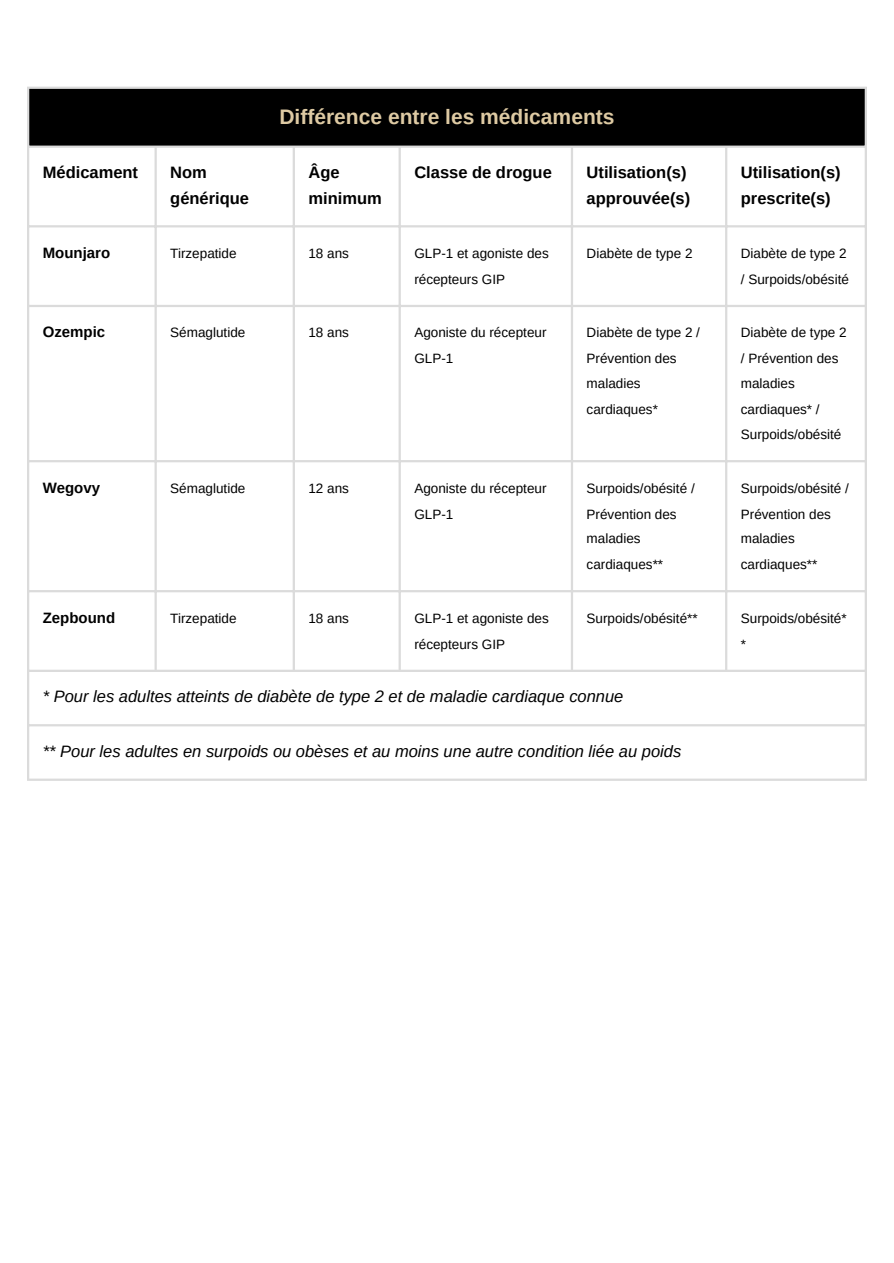
<style>
.page{position:relative;width:894px;height:1263px;background:#fff}
.page>*{position:absolute;margin:0;border:0;box-sizing:border-box;transform-origin:0 0}
.t1{font:700 21px "Arimo";color:#decaa3}
.t2{font:italic 16.5px "Arimo";color:#000}
.t3{font:700 16.5px/25.8px "Arimo";color:#000}
.t4{font:700 15px "Arimo";color:#000}
.t5{font:13.5px/25.5px "Arimo";color:#000}
</style>
<div class="page">
<div style="left:28px;top:87px;width:837px;height:60px;background:#000"></div>
<hr style="left:27px;top:89px;width:2px;height:690px;background:#dbdbdb">
<hr style="left:154px;top:148px;width:3px;height:522px;background:#dbdbdb">
<hr style="left:292px;top:148px;width:3px;height:522px;background:#dbdbdb">
<hr style="left:398px;top:148px;width:3px;height:522px;background:#dbdbdb">
<hr style="left:570px;top:148px;width:3px;height:522px;background:#dbdbdb">
<hr style="left:725px;top:148px;width:2px;height:522px;background:#dbdbdb">
<hr style="left:864px;top:89px;width:2px;height:690px;background:#dbdbdb">
<hr style="left:27px;top:87px;width:839px;height:2px;background:#dbdbdb">
<hr style="left:27px;top:146px;width:839px;height:2px;background:#dbdbdb">
<hr style="left:27px;top:225px;width:839px;height:2px;background:#dbdbdb">
<hr style="left:27px;top:305px;width:839px;height:2px;background:#dbdbdb">
<hr style="left:27px;top:460px;width:839px;height:2px;background:#dbdbdb">
<hr style="left:27px;top:590px;width:839px;height:2px;background:#dbdbdb">
<hr style="left:27px;top:670px;width:839px;height:2px;background:#dbdbdb">
<hr style="left:27px;top:724px;width:839px;height:2px;background:#dbdbdb">
<hr style="left:27px;top:779px;width:839px;height:2px;background:#dbdbdb">
<h1 class="t1" style="left:279px;top:102px;width:336px">Différence entre les médicaments</h1>
<p class="t3" style="left:43px;top:160px;width:97px">Médicament</p>
<p class="t3" style="left:170px;top:160px;width:80px">Nom générique</p>
<p class="t3" style="left:308px;top:160px;width:75px">Âge minimum</p>
<p class="t3" style="left:414px;top:160px;width:139px">Classe de drogue</p>
<p class="t3" style="left:586px;top:160px;width:105px">Utilisation(s) approuvée(s)</p>
<p class="t3" style="left:740px;top:160px;width:101px">Utilisation(s) prescrite(s)</p>
<p class="t4" style="left:43px;top:242px;width:69px">Mounjaro</p>
<p class="t5" style="left:170px;top:241px;width:68px">Tirzepatide</p>
<p class="t5" style="left:308px;top:241px;width:42px">18 ans</p>
<p class="t5" style="left:414px;top:240px;width:136px">GLP-1 et agoniste des récepteurs GIP</p>
<p class="t5" style="left:586px;top:241px;width:107px">Diabète de type 2</p>
<p class="t5" style="left:740px;top:240px;width:110px">Diabète de type 2 / Surpoids/obésité</p>
<p class="t4" style="left:43px;top:322px;width:64px">Ozempic</p>
<p class="t5" style="left:170px;top:320px;width:77px">Sémaglutide</p>
<p class="t5" style="left:308px;top:320px;width:42px">18 ans</p>
<p class="t5" style="left:414px;top:320px;width:134px">Agoniste du récepteur<br>GLP-1</p>
<p class="t5" style="left:586px;top:320px;width:115px">Diabète de type 2 /<br>Prévention des maladies cardiaques*</p>
<p class="t5" style="left:740px;top:320px;width:107px">Diabète de type 2 / Prévention des maladies cardiaques* /<br>Surpoids/obésité</p>
<p class="t4" style="left:43px;top:477px;width:59px">Wegovy</p>
<p class="t5" style="left:170px;top:475px;width:77px">Sémaglutide</p>
<p class="t5" style="left:308px;top:475px;width:42px">12 ans</p>
<p class="t5" style="left:414px;top:475px;width:134px">Agoniste du récepteur<br>GLP-1</p>
<p class="t5" style="left:586px;top:475px;width:110px">Surpoids/obésité /<br>Prévention des maladies cardiaques**</p>
<p class="t5" style="left:740px;top:475px;width:110px">Surpoids/obésité /<br>Prévention des maladies cardiaques**</p>
<p class="t4" style="left:43px;top:607px;width:74px">Zepbound</p>
<p class="t5" style="left:170px;top:605px;width:68px">Tirzepatide</p>
<p class="t5" style="left:308px;top:605px;width:42px">18 ans</p>
<p class="t5" style="left:414px;top:605px;width:136px">GLP-1 et agoniste des récepteurs GIP</p>
<p class="t5" style="left:586px;top:605px;width:113px">Surpoids/obésité**</p>
<p class="t5" style="left:740px;top:605px;width:107px">Surpoids/obésité* *</p>
<p class="t2" style="left:43px;top:686px;width:582px">* Pour les adultes atteints de diabète de type 2 et de maladie cardiaque connue</p>
<p class="t2" style="left:43px;top:740px;width:639px">** Pour les adultes en surpoids ou obèses et au moins une autre condition liée au poids</p>
</div>
